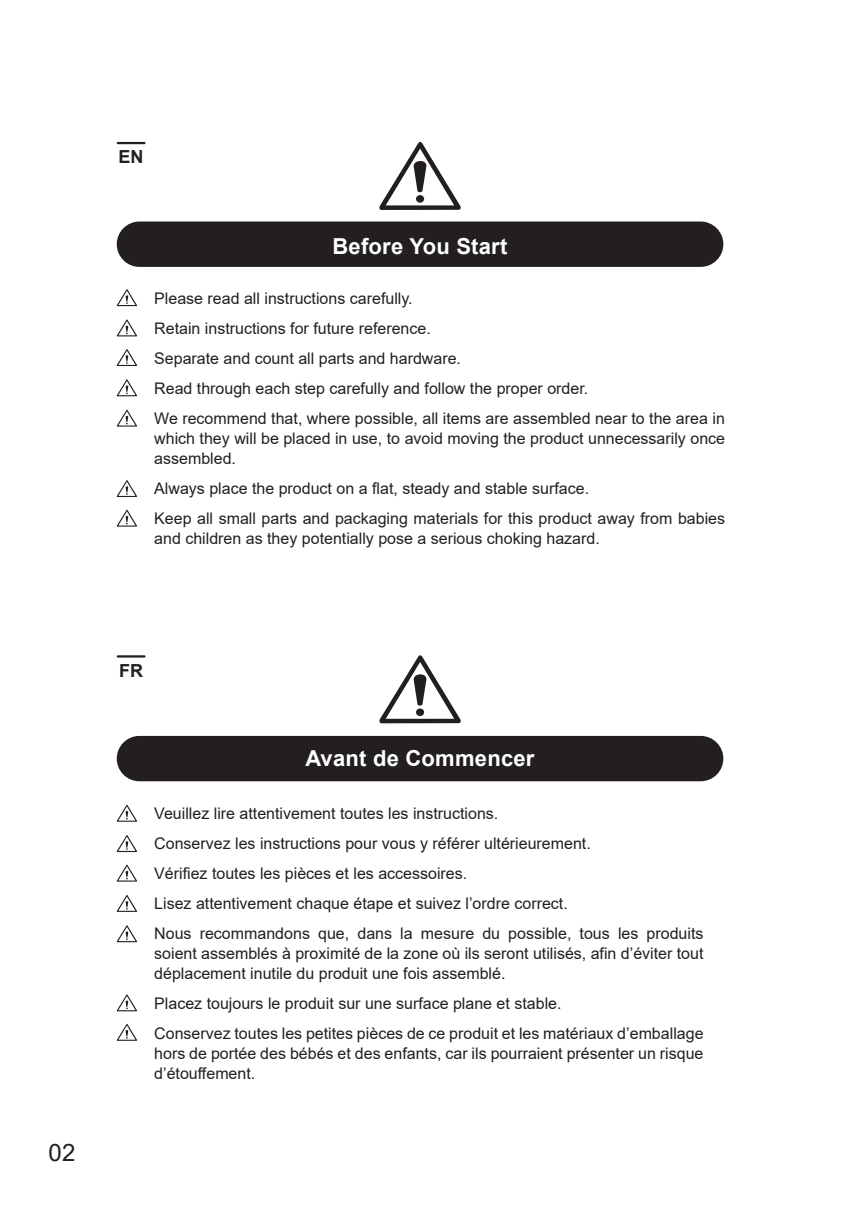
<style>
.page{position:relative;width:842px;height:1225px;background:#fff}
.page>*{position:absolute;margin:0;border:0;box-sizing:border-box;transform-origin:0 0}
.t1{font:24px "Arial";color:#231f20}
.t2{font:700 22px "Arial";letter-spacing:.01em;color:#fff}
.t3{font:700 18px "Arial";color:#231f20}
.t4{font:16px/30px "Arial";color:#231f20}
</style>
<div class="page">
<div style="left:117px;top:221px;width:606px;height:46px;background:#231f20;border-radius:23px"></div>
<div style="left:117px;top:736px;width:606px;height:45px;background:#231f20;border-radius:23px"></div>
<hr style="left:117px;top:655px;width:29px;height:2px;background:#231f20">
<svg style="left:117px;top:289px;width:20px;height:17px"></svg>
<svg style="left:117px;top:319px;width:20px;height:17px"></svg>
<svg style="left:117px;top:349px;width:20px;height:17px"></svg>
<svg style="left:117px;top:379px;width:20px;height:17px"></svg>
<svg style="left:117px;top:409px;width:20px;height:18px"></svg>
<svg style="left:117px;top:480px;width:20px;height:17px"></svg>
<svg style="left:117px;top:509px;width:20px;height:18px"></svg>
<svg style="left:379px;top:142px;width:82px;height:68px"></svg>
<svg style="left:379px;top:655px;width:82px;height:68px"></svg>
<svg style="left:117px;top:804px;width:20px;height:18px"></svg>
<svg style="left:117px;top:835px;width:20px;height:17px"></svg>
<svg style="left:117px;top:864px;width:20px;height:17px"></svg>
<svg style="left:117px;top:895px;width:20px;height:17px"></svg>
<svg style="left:117px;top:925px;width:20px;height:17px"></svg>
<svg style="left:117px;top:994px;width:20px;height:17px"></svg>
<svg style="left:117px;top:1024px;width:20px;height:17px"></svg>
<hr style="left:117px;top:142px;width:29px;height:2px;background:#231f20">
<p class="t3" style="left:119px;top:144px;width:27px">EN</p>
<h2 class="t2" style="left:332px;top:231px;width:176px">Before You Start</h2>
<p class="t4" style="left:154px;top:283px;width:572px">Please read all instructions carefully.<br>Retain instructions for future reference.<br>Separate and count all parts and hardware.<br>Read through each step carefully and follow the proper order.<br>We recommend that, where possible, all items are assembled near to the area in</p>
<p class="t4" style="left:154px;top:428px;width:572px;line-height:20px">which they will be placed in use, to avoid moving the product unnecessarily once assembled.</p>
<p class="t4" style="left:154px;top:473px;width:572px">Always place the product on a flat, steady and stable surface.<br>Keep all small parts and packaging materials for this product away from babies</p>
<p class="t4" style="left:154px;top:523px;width:447px">and children as they potentially pose a serious choking hazard.</p>
<h1 class="t1" style="left:49px;top:1136px;width:28px">02</h1>
<p class="t3" style="left:119px;top:657px;width:25px">FR</p>
<h2 class="t2" style="left:305px;top:742px;width:231px">Avant de Commencer</h2>
<p class="t4" style="left:154px;top:798px;width:551px">Veuillez lire attentivement toutes les instructions.<br>Conservez les instructions pour vous y référer ultérieurement.<br>Vérifiez toutes les pièces et les accessoires.<br>Lisez attentivement chaque étape et suivez l’ordre correct.<br>Nous recommandons que, dans la mesure du possible, tous les produits</p>
<p class="t4" style="left:154px;top:943px;width:551px;line-height:20px">soient assemblés à proximité de la zone où ils seront utilisés, afin d’éviter tout déplacement inutile du produit une fois assemblé.</p>
<p class="t4" style="left:154px;top:988px;width:551px">Placez toujours le produit sur une surface plane et stable.<br>Conservez toutes les petites pièces de ce produit et les matériaux d’emballage</p>
<p class="t4" style="left:154px;top:1043px;width:551px;line-height:20px">hors de portée des bébés et des enfants, car ils pourraient présenter un risque d’étouffement.</p>
</div>
